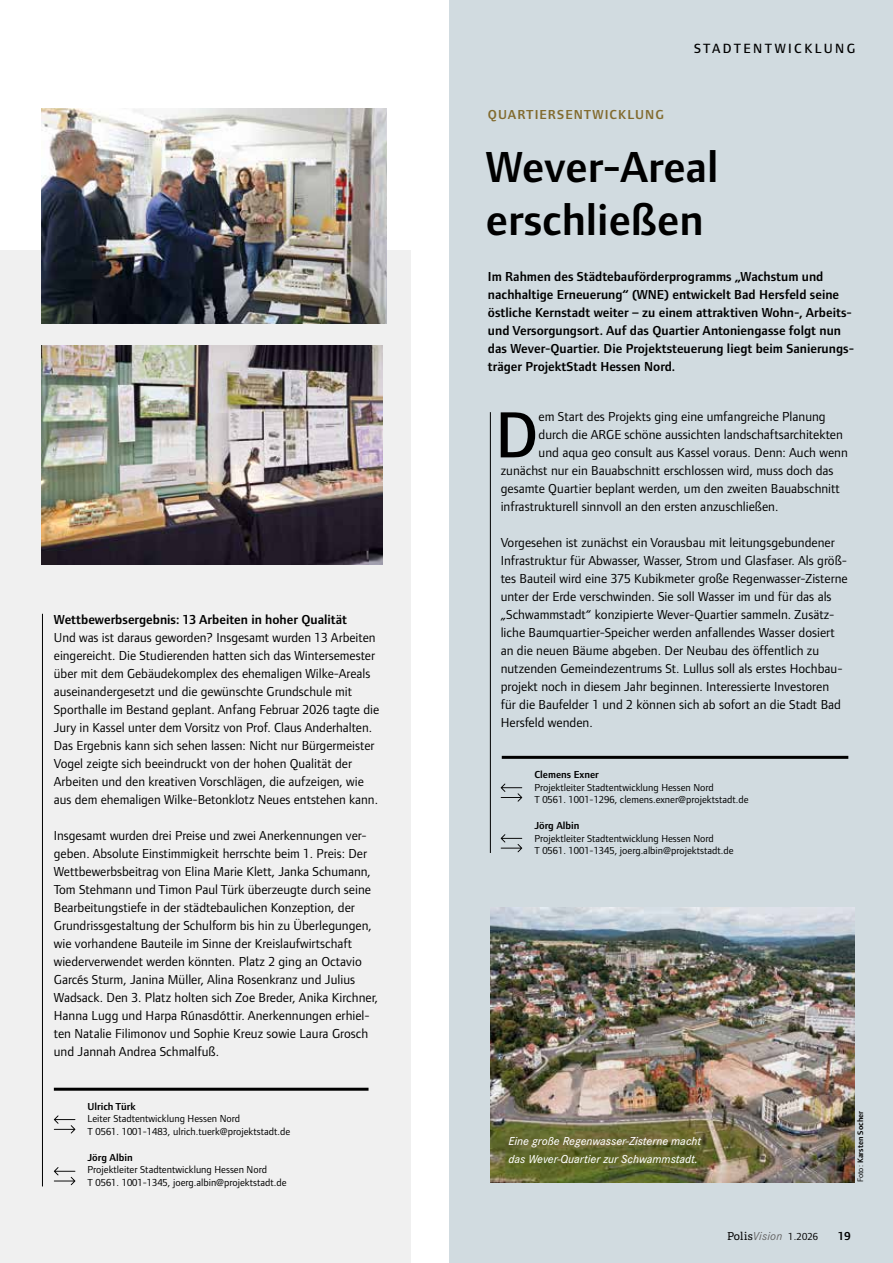
<style>
.page{position:relative;width:893px;height:1263px;background:#fff}
.page>*{position:absolute;margin:0;border:0;box-sizing:border-box;transform-origin:0 0}
.t1{font:500 67.5px "Foundry Form Sans";color:#000}
.t2{font:600 45px/52.5px "Foundry Form Sans";color:#000}
.t3{font:500 13.8px "Foundry Form Sans";letter-spacing:.18em;color:#000}
.t4{font:13.5px/18px "Foundry Form Sans";color:#000}
.t5{font:600 13.5px/18px "Foundry Form Sans";color:#000}
.t6{font:600 13.5px "Foundry Form Sans";letter-spacing:.08em;color:#826b2f}
.t7{font:italic 500 12px/18px "Corporate S Pro";color:#fff}
.t8{font:italic 12px "Corporate S Pro";letter-spacing:.02em;color:#646363}
.t9{font:600 12px "Foundry Form Sans";color:#000}
.t10{font:10.5px/12.8px "Foundry Form Sans";color:#000}
.t11{font:600 10.5px "Foundry Form Sans";color:#000}
.t12{font:600 8.25px "Foundry Form Sans";color:#000}
.s1{font-weight:400}
.s2{font-family:"Adelle";font-style:normal;font-size:10.95px;color:#000}
.s3{font-family:"Foundry Form Sans";font-style:normal;font-size:10.5px;color:#000}
</style>
<div class="page">
<div style="left:0;top:251px;width:410px;height:1012px;background:#f0f0f0"></div>
<img style="left:42px;top:346px;width:340px;height:218px">
<div style="left:450px;top:0;width:443px;height:1263px;background:#d1dbe0"></div>
<hr style="left:42px;top:614px;width:1px;height:572px;background:#000">
<svg style="left:54px;top:1115px;width:21px;height:18px"></svg>
<hr style="left:54px;top:1088px;width:315px;height:3px;background:#000">
<svg style="left:54px;top:1167px;width:21px;height:18px"></svg>
<img style="left:42px;top:108px;width:344px;height:216px">
<hr style="left:490px;top:412px;width:1px;height:441px;background:#000">
<img style="left:490px;top:907px;width:364px;height:275px">
<svg style="left:501px;top:783px;width:21px;height:19px"></svg>
<hr style="left:502px;top:756px;width:346px;height:3px;background:#000">
<svg style="left:501px;top:834px;width:21px;height:18px"></svg>
<p class="t5" style="left:54px;top:610px;width:295px">Wettbewerbsergebnis: 13 Arbeiten in hoher Qualität</p>
<p class="t4" style="left:54px;top:628px;width:327px">Und was ist daraus geworden? Insgesamt wurden 13 Arbeiten eingereicht. Die Studierenden hatten sich das Wintersemester über mit dem Gebäudekomplex des ehemaligen Wilke-Areals auseinandergesetzt und die gewünschte Grundschule mit Sporthalle im Bestand geplant. Anfang Februar 2026 tagte die Jury in Kassel unter dem Vorsitz von Prof. Claus Anderhalten.<br>Das Ergebnis kann sich sehen lassen: Nicht nur Bürgermeister Vogel zeigte sich beeindruckt von der hohen Qualität der Arbeiten und den kreativen Vorschlägen, die aufzeigen, wie aus dem ehemaligen Wilke-Betonklotz Neues entstehen kann.</p>
<p class="t4" style="left:54px;top:826px;width:326px">Insgesamt wurden drei Preise und zwei Anerkennungen ver&shy;geben. Absolute Einstimmigkeit herrschte beim 1. Preis: Der Wettbewerbsbeitrag von Elina Marie Klett, Janka Schumann, Tom Stehmann und Timon Paul Türk überzeugte durch seine Bearbeitungstiefe in der städtebaulichen Konzeption, der Grundrissgestaltung der Schulform bis hin zu Überlegungen, wie vorhandene Bauteile im Sinne der Kreislaufwirtschaft wiederverwendet werden könnten. Platz 2 ging an Octavio Garcés Sturm, Janina Müller, Alina Rosenkranz und Julius Wadsack. Den 3. Platz holten sich Zoe Breder, Anika Kirchner, Hanna Lugg und Harpa Rúnasdóttir. Anerkennungen erhiel&shy;ten Natalie Filimonov und Sophie Kreuz sowie Laura Grosch und Jannah Andrea Schmalfuß.</p>
<p class="t11" style="left:87px;top:1100px;width:50px">Ulrich Türk</p>
<p class="t10" style="left:87px;top:1112px;width:204px">Leiter Stadtentwicklung Hessen Nord<br>T 0561. 1001-1483, ulrich.tuerk@projektstadt.de</p>
<p class="t11" style="left:87px;top:1151px;width:47px">Jörg Albin</p>
<p class="t10" style="left:87px;top:1163px;width:201px">Projektleiter Stadtentwicklung Hessen Nord<br>T 0561. 1001-1345, joerg.albin@projektstadt.de</p>
<p class="t3" style="left:694px;top:41px;width:163px">STADTENTWICKLUNG</p>
<p class="t6" style="left:488px;top:107px;width:177px">QUARTIERSENTWICKLUNG</p>
<h2 class="t2" style="left:486px;top:141px;width:234px">Wever-Areal erschließen</h2>
<p class="t5" style="left:488px;top:268px;width:368px">Im Rahmen des Städtebauförderprogramms „Wachstum und nachhaltige Erneuerung“ (WNE) entwickelt Bad Hersfeld seine östliche Kernstadt weiter – zu einem attraktiven Wohn-, Arbeits&shy;und Versorgungsort. Auf das Quartier Antoniengasse folgt nun das Wever-Quartier. Die Projektsteuerung liegt beim Sanierungs&shy;träger ProjektStadt Hessen Nord.</p>
<h1 class="t1" style="left:495px;top:397px;width:45px">D</h1>
<p class="t4" style="left:539px;top:408px;width:289px">em Start des Projekts ging eine umfangreiche Planung</p>
<p class="t4" style="left:539px;top:426px;width:306px">durch die ARGE schöne aussichten landschaftsarchitekten</p>
<p class="t4" style="left:539px;top:444px;width:311px">und aqua geo consult aus Kassel voraus. Denn: Auch wenn</p>
<p class="t4" style="left:501px;top:462px;width:334px">zunächst nur ein Bauabschnitt erschlossen wird, muss doch das</p>
<p class="t4" style="left:501px;top:480px;width:341px">gesamte Quartier beplant werden, um den zweiten Bauabschnitt</p>
<p class="t4" style="left:501px;top:498px;width:279px">infrastrukturell sinnvoll an den ersten anzuschließen.</p>
<p class="t4" style="left:501px;top:534px;width:349px">Vorgesehen ist zunächst ein Vorausbau mit leitungsgebundener Infrastruktur für Abwasser, Wasser, Strom und Glasfaser. Als größ&shy;tes Bauteil wird eine 375 Kubikmeter große Regenwasser-Zisterne unter der Erde verschwinden. Sie soll Wasser im und für das als „Schwammstadt“ konzipierte Wever-Quartier sammeln. Zusätz&shy;liche Baumquartier-Speicher werden anfallendes Wasser dosiert an die neuen Bäume abgeben. Der Neubau des öffentlich zu nutzenden Gemeindezentrums St. Lullus soll als erstes Hochbau&shy;projekt noch in diesem Jahr beginnen. Interessierte Investoren<br>für die Baufelder 1 und 2 können sich ab sofort an die Stadt Bad Hersfeld wenden.</p>
<p class="t11" style="left:534px;top:768px;width:66px">Clemens Exner</p>
<p class="t10" style="left:534px;top:781px;width:216px">Projektleiter Stadtentwicklung Hessen Nord<br>T 0561. 1001-1296, clemens.exner@projektstadt.de</p>
<p class="t11" style="left:534px;top:819px;width:47px">Jörg Albin</p>
<p class="t10" style="left:534px;top:832px;width:201px">Projektleiter Stadtentwicklung Hessen Nord<br>T 0561. 1001-1345, joerg.albin@projektstadt.de</p>
<p class="t7" style="left:508px;top:1131px;width:194px">Eine große Regenwasser-Zisterne macht das Wever-Quartier zur Schwammstadt.</p>
<p class="t12" style="left:856px;top:1182px;width:73px;rotate:-90deg"><span class="s1">Foto:</span> Karsten Socher</p>
<p class="t8" style="left:727px;top:1228px;width:92px"><span class="s2">Polis</span>Vision <span class="s3">1.2026</span></p>
<p class="t9" style="left:838px;top:1230px;width:14px">19</p>
</div>
